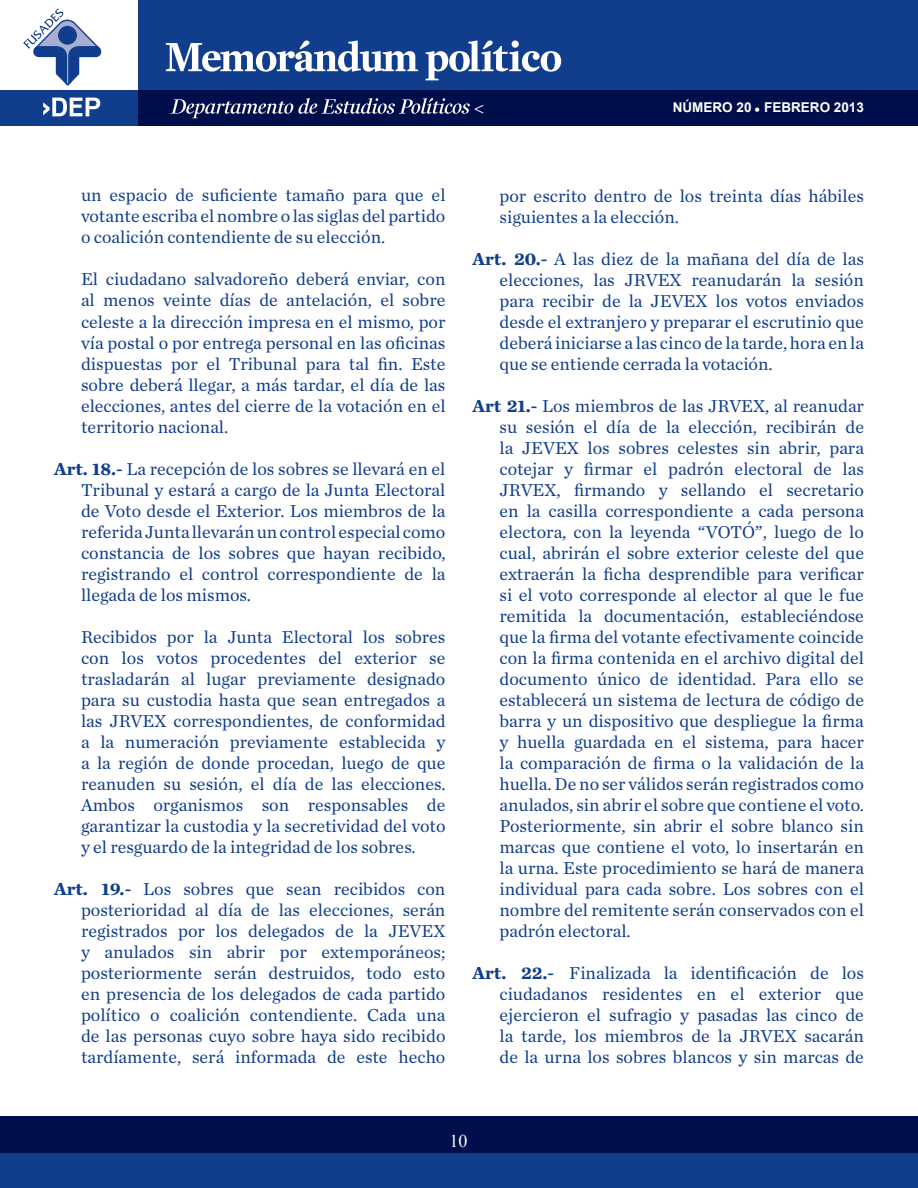
<style>
.page{position:relative;width:918px;height:1188px;background:#fff}
.page>*{position:absolute;margin:0;border:0;box-sizing:border-box;transform-origin:0 0}
.t1{font:18px/21px "Chronicle Text G1";color:#103d8c;text-align:justify}
.t2{font:18px "Times New Roman";color:#fff}
.t3{font:700 13.5px "Arial";color:#fff}
.s1{font-weight:700}
</style>
<div class="page">
<div style="left:138px;top:0;width:780px;height:126px;background:#103d8c"></div>
<svg style="left:166px;top:40px;width:395px;height:40px"></svg>
<svg style="left:0;top:90px;width:918px;height:36px;fill:#010e4c"></svg>
<svg style="left:170px;top:98px;width:313px;height:20px"></svg>
<svg style="left:43px;top:98px;width:57px;height:18px"></svg>
<svg style="left:23px;top:9px;width:79px;height:77px"></svg>
<div style="left:0;top:1116px;width:918px;height:72px;background:#103d8c"></div>
<div style="left:0;top:1116px;width:918px;height:37px;background:#010e4c"></div>
<svg style="left:755px;top:107px;width:4px;height:5px"></svg>
<p class="t3" style="left:673px;top:100px;width:193px">NÚMERO 20 FEBRERO 2013</p>
<p class="t1" style="left:81px;top:184px;width:366px">un espacio de suficiente tamaño para que el votante escriba el nombre o las siglas del partido o coalición contendiente de su elección.</p>
<p class="t1" style="left:81px;top:268px;width:366px">El ciudadano salvadoreño deberá enviar, con al menos veinte días de antelación, el sobre celeste a la dirección impresa en el mismo, por vía postal o por entrega personal en las oficinas dispuestas por el Tribunal para tal fin. Este sobre deberá llegar, a más tardar, el día de las elecciones, antes del cierre de la votación en el territorio nacional.</p>
<p class="t1" style="left:81px;top:457px;width:366px;text-indent:-27px"><span class="s1">Art. 18.-</span> La recepción de los sobres se llevará en el Tribunal y estará a cargo de la Junta Electoral de Voto desde el Exterior. Los miembros de la referida Junta llevarán un control especial como constancia de los sobres que hayan recibido, registrando el control correspondiente de la llegada de los mismos.</p>
<p class="t1" style="left:81px;top:625px;width:366px">Recibidos por la Junta Electoral los sobres con los votos procedentes del exterior se trasladarán al lugar previamente designado para su custodia hasta que sean entregados a las JRVEX correspondientes, de conformidad a la numeración previamente establecida y a la región de donde procedan, luego de que reanuden su sesión, el día de las elecciones.<br>Ambos organismos son responsables de garantizar la custodia y la secretividad del voto y el resguardo de la integridad de los sobres.</p>
<p class="t1" style="left:81px;top:877px;width:366px;text-indent:-27px"><span class="s1">Art. 19.-</span> Los sobres que sean recibidos con posterioridad al día de las elecciones, serán registrados por los delegados de la JEVEX y anulados sin abrir por extemporáneos; posteriormente serán destruidos, todo esto en presencia de los delegados de cada partido político o coalición contendiente. Cada una de las personas cuyo sobre haya sido recibido tardíamente, será informada de este hecho</p>
<p class="t1" style="left:500px;top:184px;width:366px">por escrito dentro de los treinta días hábiles siguientes a la elección.</p>
<p class="t1" style="left:500px;top:247px;width:366px;text-indent:-27px"><span class="s1">Art. 20.-</span> A las diez de la mañana del día de las elecciones, las JRVEX reanudarán la sesión para recibir de la JEVEX los votos enviados desde el extranjero y preparar el escrutinio que deberá iniciarse a las cinco de la tarde, hora en la que se entiende cerrada la votación.</p>
<p class="t1" style="left:500px;top:394px;width:366px;text-indent:-27px"><span class="s1">Art 21.-</span> Los miembros de las JRVEX, al reanudar su sesión el día de la elección, recibirán de la JEVEX los sobres celestes sin abrir, para cotejar y firmar el padrón electoral de las JRVEX, firmando y sellando el secretario en la casilla correspondiente a cada persona electora, con la leyenda “VOTÓ”, luego de lo cual, abrirán el sobre exterior celeste del que extraerán la ficha desprendible para verificar si el voto corresponde al elector al que le fue remitida la documentación, estableciéndose que la firma del votante efectivamente coincide con la firma contenida en el archivo digital del documento único de identidad. Para ello se establecerá un sistema de lectura de código de barra y un dispositivo que despliegue la firma y huella guardada en el sistema, para hacer la comparación de firma o la validación de la huella. De no ser válidos serán registrados como anulados, sin abrir el sobre que contiene el voto.<br>Posteriormente, sin abrir el sobre blanco sin marcas que contiene el voto, lo insertarán en la urna. Este procedimiento se hará de manera individual para cada sobre. Los sobres con el nombre del remitente serán conservados con el padrón electoral.</p>
<p class="t1" style="left:500px;top:961px;width:366px;text-indent:-27px"><span class="s1">Art. 22.-</span> Finalizada la identificación de los ciudadanos residentes en el exterior que ejercieron el sufragio y pasadas las cinco de la tarde, los miembros de la JRVEX sacarán de la urna los sobres blancos y sin marcas de</p>
<p class="t2" style="left:449px;top:1129px;width:19px">10</p>
</div>
